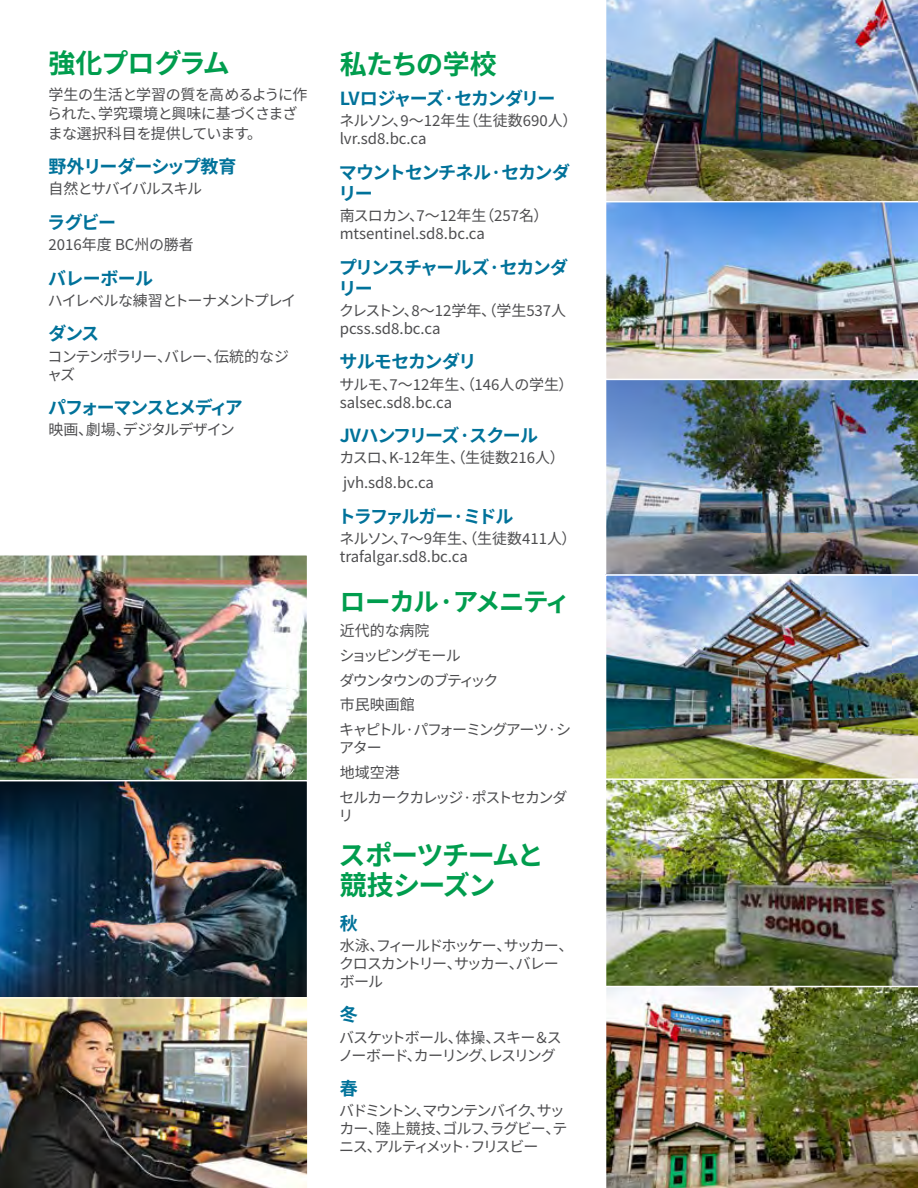
<style>
.page{position:relative;width:918px;height:1188px;background:#fff}
.page>*{position:absolute;margin:0;border:0;box-sizing:border-box;transform-origin:0 0}
.t1{font:700 27px/30px "Source Han Sans JP";letter-spacing:-.05em;color:#009d4e}
.t2{font:700 25.5px "Source Han Sans JP";letter-spacing:-.055em;color:#009d4e}
.t3{font:700 18px/21px "Source Han Sans JP";letter-spacing:-.08em;color:#00729a}
.t4{font:700 18px "Source Han Sans JP";letter-spacing:-.105em;color:#00729a}
.t5{font:700 18px "Source Han Sans JP";letter-spacing:-.1em;color:#00729a}
.t6{font:700 18px "Source Han Sans JP";letter-spacing:-.055em;color:#00729a}
.t7{font:700 18px "Source Han Sans JP";letter-spacing:-.05em;color:#00729a}
.t8{font:700 18px "Source Han Sans";color:#00729a}
.t9{font:15px/18px "Source Han Sans JP";color:#4d4d4f}
.t10{font:15px/24.8px "Source Han Sans JP";letter-spacing:-.1em;color:#4d4d4f}
.t11{font:15px/18px "Source Han Sans JP";letter-spacing:-.075em;color:#4d4d4f}
.t12{font:15px/19.5px "Source Han Sans JP";letter-spacing:-.03em;color:#4d4d4f}
.t13{font:15px/18px "Source Han Sans JP";letter-spacing:-.11em;color:#4d4d4f}
.t14{font:15px/24.8px "Source Han Sans JP";letter-spacing:-.085em;color:#4d4d4f}
.t15{font:15px "Source Han Sans JP";letter-spacing:-.05em;color:#4d4d4f}
</style>
<div class="page">
<img style="left:606px;top:380px;width:312px;height:194px">
<img style="left:606px;top:202px;width:312px;height:177px">
<img style="left:0;top:555px;width:307px;height:225px">
<img style="left:0;top:781px;width:307px;height:216px">
<img style="left:0;top:997px;width:308px;height:191px">
<img style="left:606px;top:0;width:312px;height:201px">
<img style="left:605px;top:574px;width:313px;height:204px">
<img style="left:606px;top:778px;width:312px;height:208px">
<img style="left:606px;top:987px;width:312px;height:201px">
<h1 class="t1" style="left:48px;top:49px;width:183px">強化プログラム</h1>
<p class="t12" style="left:47px;top:85px;width:262px">学生の生活と学習の質を高めるように作られた、学究環境と興味に基づくさまざまな選択科目を提供しています。</p>
<p class="t6" style="left:48px;top:156px;width:190px">野外リーダーシップ教育</p>
<p class="t11" style="left:48px;top:180px;width:155px">自然とサバイバルスキル</p>
<p class="t3" style="left:47px;top:212px;width:70px">ラグビー</p>
<p class="t9" style="left:48px;top:236px;width:147px">2016年度 BC州の勝者</p>
<p class="t3" style="left:48px;top:268px;width:107px">バレーボール</p>
<p class="t11" style="left:48px;top:292px;width:250px">ハイレベルな練習とトーナメントプレイ</p>
<p class="t3" style="left:49px;top:324px;width:52px">ダンス</p>
<p class="t11" style="left:47px;top:347px;width:243px">コンテンポラリー、バレー、伝統的なジャズ</p>
<p class="t4" style="left:48px;top:397px;width:196px">パフォーマンスとメディア</p>
<p class="t15" style="left:48px;top:421px;width:188px">映画、劇場、デジタルデザイン</p>
<h1 class="t1" style="left:340px;top:49px;width:158px">私たちの学校</h1>
<p class="t3" style="left:340px;top:88px;width:217px">LVロジャーズ·セカンダリー</p>
<p class="t9" style="left:339px;top:112px;width:239px">ネルソン、9～12年生（生徒数690人）lvr.sd8.bc.ca</p>
<p class="t3" style="left:339px;top:162px;width:233px">マウントセンチネル·セカンダリー</p>
<p class="t9" style="left:340px;top:207px;width:210px">南スロカン、7～12年生（257名）mtsentinel.sd8.bc.ca</p>
<p class="t3" style="left:339px;top:257px;width:231px">プリンスチャールズ·セカンダリー</p>
<p class="t9" style="left:339px;top:302px;width:229px">クレストン、8～12学年、（学生537人pcss.sd8.bc.ca</p>
<p class="t7" style="left:340px;top:352px;width:138px">サルモセカンダリ</p>
<p class="t9" style="left:339px;top:375px;width:236px">サルモ、7～12年生、（146人の学生）salsec.sd8.bc.ca</p>
<p class="t3" style="left:340px;top:425px;width:200px">JVハンフリーズ·スクール</p>
<p class="t9" style="left:339px;top:446px;width:227px;line-height:24.8px">カスロ、K-12年生、（生徒数216人）jvh.sd8.bc.ca</p>
<p class="t5" style="left:338px;top:506px;width:177px">トラファルガー·ミドル</p>
<p class="t9" style="left:339px;top:530px;width:239px">ネルソン、7～9年生、（生徒数411人）trafalgar.sd8.bc.ca</p>
<h2 class="t2" style="left:340px;top:588px;width:232px">ローカル·アメニティ</h2>
<p class="t10" style="left:339px;top:619px;width:233px">近代的な病院<br>ショッピングモール<br>ダウンタウンのブティック<br>市民映画館<br>キャピトル·パフォーミングアーツ·シ</p>
<p class="t14" style="left:339px;top:736px;width:230px">アター<br>地域空港<br>セルカークカレッジ·ポストセカンダ</p>
<p class="t15" style="left:339px;top:807px;width:16px">リ</p>
<h1 class="t1" style="left:339px;top:841px;width:207px">スポーツチームと競技シーズン</h1>
<p class="t3" style="left:340px;top:913px;width:19px">秋</p>
<p class="t13" style="left:339px;top:937px;width:236px">水泳、フィールドホッケー、サッカー、クロスカントリー、サッカー、バレーボール</p>
<p class="t3" style="left:340px;top:1005px;width:19px">冬</p>
<p class="t11" style="left:339px;top:1028px;width:225px">バスケットボール、体操、スキー＆スノーボード、カーリング、レスリング</p>
<p class="t8" style="left:340px;top:1078px;width:19px">春</p>
<p class="t10" style="left:339px;top:1102px;width:230px;line-height:18px">バドミントン、マウンテンバイク、サッカー、陸上競技、ゴルフ、ラグビー、テニス、アルティメット·フリスビー</p>
</div>
